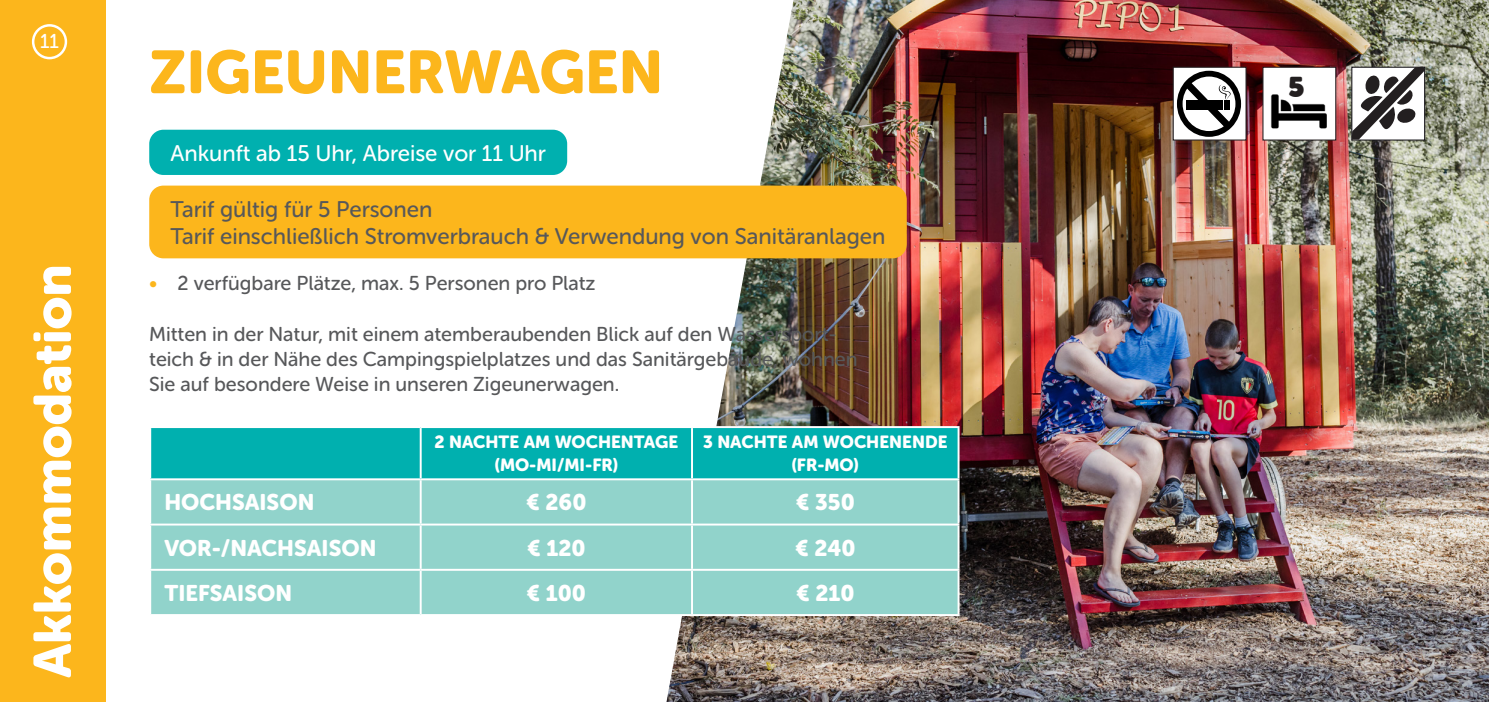
<style>
.page{position:relative;width:1489px;height:702px;background:#fff}
.page>*{position:absolute;margin:0;border:0;box-sizing:border-box;transform-origin:0 0}
.Paragraph_Style_1{font:60px "Museo Sans Rounded 900";color:#fcb61c}
.Paragraph_Style_1-2{font:52.5px "Museo Sans Rounded 900";color:#fff}
.t1{font:28px "Museo Sans Rounded";color:#231f20}
.arcering_geel{font:22.5px/27.5px "Museo Sans Rounded 500";color:#57585a}
.Paragraph_Style_1-3{font:22.5px "Museo Sans Rounded 900";color:#fff}
.arcering_aankomst{font:22.5px "Museo Sans Rounded 500";color:#fff}
.t2{font:20px/25px "Museo Sans Rounded 500";color:#57585a}
.t3{font:20px "Museo Sans Rounded 500";color:#fff}
.Paragraph_Style_1-4{font:17.5px "Museo Sans Rounded 900";color:#fff}
.s1{color:#fcb61c}
</style>
<div class="page">
<img style="left:666px;top:0;width:822px;height:702px">
<svg style="left:1351px;top:66px;width:73px;height:74px"></svg>
<div style="left:1262px;top:67px;width:74px;height:73px;background:#fff;border:1px solid #241f21"></div>
<div style="left:1172px;top:67px;width:74px;height:73px;background:#fff;border:1px solid #241f21"></div>
<svg style="left:1177px;top:71px;width:63px;height:66px"></svg>
<img style="left:1271px;top:94px;width:56px;height:35px">
<div style="left:149px;top:130px;width:418px;height:45px;background:#00b0af;border-radius:14px"></div>
<div style="left:149px;top:185px;width:757px;height:73px;background:#fcb61c;border-radius:14px"></div>
<div style="left:0;top:0;width:106px;height:702px;background:#fcb61c"></div>
<div style="left:32px;top:24px;width:35px;height:35px;border:2px solid #fff;border-radius:50%"></div>
<div style="left:151px;top:428px;width:806px;height:50px;background:#00b0af"></div>
<div style="left:151px;top:480px;width:806px;height:134px;background:#91d3cb"></div>
<hr style="left:420px;top:426px;width:272px;height:2px;background:#fff">
<hr style="left:419px;top:428px;width:2px;height:50px;background:#fff">
<hr style="left:692px;top:426px;width:267px;height:2px;background:#fff">
<hr style="left:691px;top:428px;width:2px;height:50px;background:#fff">
<hr style="left:957px;top:428px;width:2px;height:50px;background:#fff">
<hr style="left:420px;top:478px;width:272px;height:2px;background:#fff">
<hr style="left:419px;top:480px;width:2px;height:43px;background:#fff">
<hr style="left:692px;top:478px;width:267px;height:2px;background:#fff">
<hr style="left:691px;top:480px;width:2px;height:43px;background:#fff">
<hr style="left:957px;top:480px;width:2px;height:43px;background:#fff">
<hr style="left:149px;top:523px;width:271px;height:2px;background:#fff">
<hr style="left:420px;top:523px;width:272px;height:2px;background:#fff">
<hr style="left:419px;top:525px;width:2px;height:43px;background:#fff">
<hr style="left:692px;top:523px;width:267px;height:2px;background:#fff">
<hr style="left:691px;top:525px;width:2px;height:43px;background:#fff">
<hr style="left:957px;top:525px;width:2px;height:43px;background:#fff">
<hr style="left:149px;top:568px;width:271px;height:2px;background:#fff">
<hr style="left:420px;top:568px;width:272px;height:2px;background:#fff">
<hr style="left:419px;top:570px;width:2px;height:44px;background:#fff">
<hr style="left:692px;top:568px;width:267px;height:2px;background:#fff">
<hr style="left:691px;top:570px;width:2px;height:44px;background:#fff">
<hr style="left:957px;top:570px;width:2px;height:44px;background:#fff">
<hr style="left:420px;top:614px;width:272px;height:2px;background:#fff">
<hr style="left:692px;top:614px;width:267px;height:2px;background:#fff">
<p class="t3" style="left:40px;top:30px;width:20px">11</p>
<p class="Paragraph_Style_1-2" style="left:23px;top:677px;width:415px;rotate:-90deg">Akkommodation</p>
<p class="Paragraph_Style_1" style="left:149px;top:38px;width:515px">ZIGEUNERWAGEN</p>
<p class="arcering_aankomst" style="left:170px;top:141px;width:377px">Ankunft ab 15 Uhr, Abreise vor 11 Uhr</p>
<p class="arcering_geel" style="left:170px;top:195px;width:716px">Tarif gültig für 5 Personen<br>Tarif einschließlich Stromverbrauch &amp; Verwendung von Sanitäranlagen</p>
<p class="t2" style="left:149px;top:271px;width:448px"><span class="s1">•</span> 2 verfügbare Plätze, max. 5 Personen pro Platz</p>
<p class="t2" style="left:149px;top:321px;width:710px">Mitten in der Natur, mit einem atemberaubenden Blick auf den Wassersport&shy;teich &amp; in der Nähe des Campingspielplatzes und das Sanitärgebäude, wohnen<br>Sie auf besondere Weise in unseren Zigeunerwagen.</p>
<p class="Paragraph_Style_1-4" style="left:434px;top:432px;width:245px">2 NACHTE AM WOCHENTAGE</p>
<p class="Paragraph_Style_1-4" style="left:494px;top:455px;width:125px">(MO-MI/MI-FR)</p>
<p class="Paragraph_Style_1-4" style="left:703px;top:432px;width:246px">3 NACHTE AM WOCHENENDE</p>
<p class="Paragraph_Style_1-4" style="left:791px;top:455px;width:69px">(FR-MO)</p>
<p class="Paragraph_Style_1-3" style="left:164px;top:489px;width:151px">HOCHSAISON</p>
<p class="Paragraph_Style_1-3" style="left:526px;top:489px;width:62px">€ 260</p>
<p class="Paragraph_Style_1-3" style="left:795px;top:489px;width:61px">€ 350</p>
<p class="Paragraph_Style_1-3" style="left:164px;top:535px;width:213px">VOR-/NACHSAISON</p>
<p class="Paragraph_Style_1-3" style="left:527px;top:535px;width:60px">€ 120</p>
<p class="Paragraph_Style_1-3" style="left:795px;top:535px;width:62px">€ 240</p>
<p class="Paragraph_Style_1-3" style="left:164px;top:580px;width:129px">TIEFSAISON</p>
<p class="Paragraph_Style_1-3" style="left:526px;top:580px;width:61px">€ 100</p>
<p class="Paragraph_Style_1-3" style="left:796px;top:580px;width:60px">€ 210</p>
<p class="t1" style="left:1288px;top:71px;width:18px">5</p>
</div>
